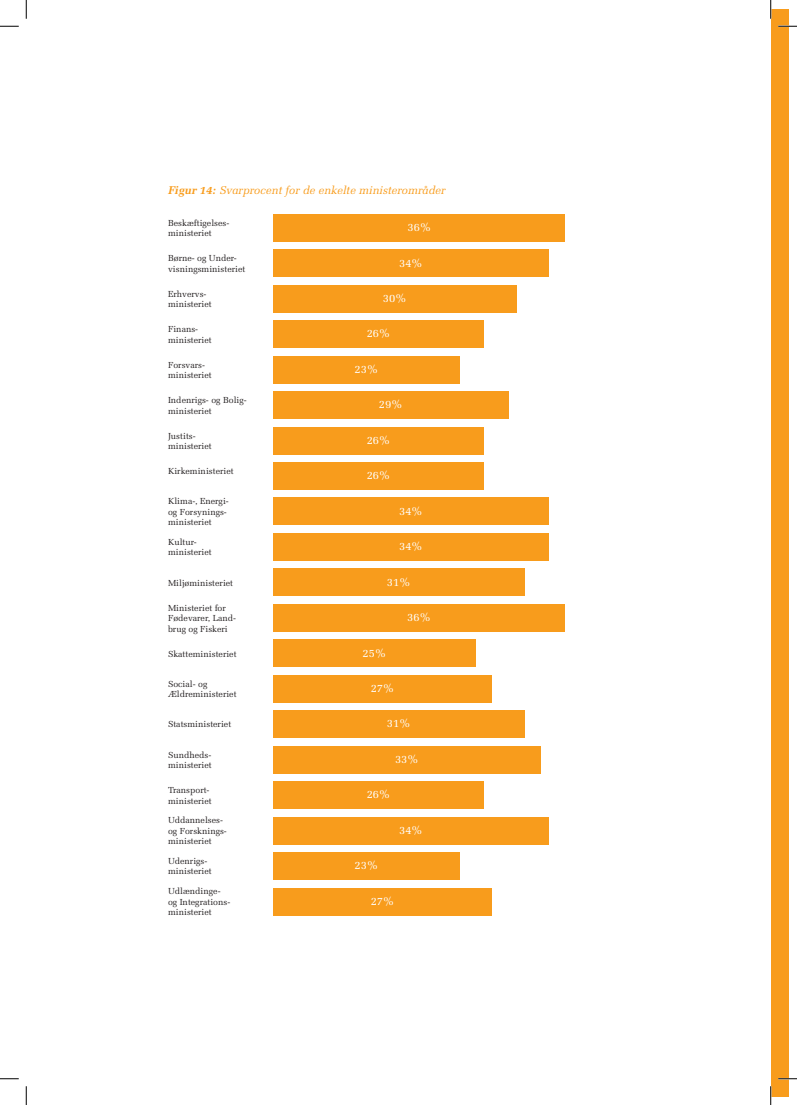
<style>
.page{position:relative;width:797px;height:1105px;background:#fff}
.page>*{position:absolute;margin:0;border:0;box-sizing:border-box;transform-origin:0 0}
.brød_9_12{font:11.25px "Melior LT Std";color:#fff}
.Brødtekst{font:italic 11.25px "Melior LT Std";color:#f89c1c}
.brød_9_12-2{font:8.75px/10.5px "Melior LT Std";color:#231f20}
.s1{font-weight:700}
</style>
<div class="page">
<div style="left:770px;top:9px;width:18px;height:1087px;background:#f89c1c"></div>
<div style="left:273px;top:214px;width:292px;height:27px;background:#f89c1c"></div>
<div style="left:273px;top:250px;width:276px;height:27px;background:#f89c1c"></div>
<div style="left:273px;top:285px;width:243px;height:27px;background:#f89c1c"></div>
<div style="left:273px;top:321px;width:211px;height:27px;background:#f89c1c"></div>
<div style="left:273px;top:356px;width:186px;height:27px;background:#f89c1c"></div>
<div style="left:273px;top:391px;width:235px;height:28px;background:#f89c1c"></div>
<div style="left:273px;top:427px;width:211px;height:27px;background:#f89c1c"></div>
<div style="left:273px;top:462px;width:211px;height:28px;background:#f89c1c"></div>
<div style="left:273px;top:498px;width:276px;height:27px;background:#f89c1c"></div>
<div style="left:273px;top:533px;width:276px;height:27px;background:#f89c1c"></div>
<div style="left:273px;top:569px;width:251px;height:27px;background:#f89c1c"></div>
<div style="left:273px;top:604px;width:292px;height:27px;background:#f89c1c"></div>
<div style="left:273px;top:640px;width:203px;height:27px;background:#f89c1c"></div>
<div style="left:273px;top:675px;width:219px;height:27px;background:#f89c1c"></div>
<div style="left:273px;top:711px;width:251px;height:27px;background:#f89c1c"></div>
<div style="left:273px;top:746px;width:268px;height:27px;background:#f89c1c"></div>
<div style="left:273px;top:781px;width:211px;height:28px;background:#f89c1c"></div>
<div style="left:273px;top:817px;width:276px;height:27px;background:#f89c1c"></div>
<div style="left:273px;top:852px;width:186px;height:28px;background:#f89c1c"></div>
<div style="left:273px;top:888px;width:219px;height:27px;background:#f89c1c"></div>
<svg style="left:0;top:25px;width:19px;height:2px"></svg>
<svg style="left:778px;top:25px;width:19px;height:2px"></svg>
<svg style="left:0;top:1078px;width:19px;height:1px"></svg>
<svg style="left:778px;top:1078px;width:19px;height:1px"></svg>
<svg style="left:25px;top:0;width:2px;height:19px"></svg>
<svg style="left:25px;top:1086px;width:2px;height:19px"></svg>
<svg style="left:770px;top:0;width:1px;height:19px"></svg>
<svg style="left:770px;top:1086px;width:1px;height:19px"></svg>
<p class="Brødtekst" style="left:168px;top:184px;width:279px"><span class="s1">Figur 14:</span> Svarprocent for de enkelte ministerområder</p>
<p class="brød_9_12-2" style="left:168px;top:218px;width:63px">Beskæftigelses-</p>
<p class="brød_9_12-2" style="left:168px;top:228px;width:45px">ministeriet</p>
<p class="brød_9_12-2" style="left:168px;top:253px;width:79px">Børne- og Under&shy;visningsministeriet</p>
<p class="brød_9_12-2" style="left:168px;top:289px;width:40px">Erhvervs-</p>
<p class="brød_9_12-2" style="left:168px;top:299px;width:45px">ministeriet</p>
<p class="brød_9_12-2" style="left:168px;top:324px;width:32px">Finans-</p>
<p class="brød_9_12-2" style="left:168px;top:335px;width:45px">ministeriet</p>
<p class="brød_9_12-2" style="left:168px;top:360px;width:38px">Forsvars-</p>
<p class="brød_9_12-2" style="left:168px;top:370px;width:45px">ministeriet</p>
<p class="brød_9_12-2" style="left:168px;top:395px;width:80px">Indenrigs- og Bolig&shy;ministeriet</p>
<p class="brød_9_12-2" style="left:168px;top:430px;width:29px">Justits-</p>
<p class="brød_9_12-2" style="left:168px;top:441px;width:45px">ministeriet</p>
<p class="brød_9_12-2" style="left:168px;top:466px;width:67px">Kirkeministeriet</p>
<p class="brød_9_12-2" style="left:168px;top:496px;width:62px">Klima-, Energi-</p>
<p class="brød_9_12-2" style="left:168px;top:507px;width:60px">og Forsynings-</p>
<p class="brød_9_12-2" style="left:168px;top:517px;width:45px">ministeriet</p>
<p class="brød_9_12-2" style="left:168px;top:537px;width:30px">Kultur-</p>
<p class="brød_9_12-2" style="left:168px;top:547px;width:45px">ministeriet</p>
<p class="brød_9_12-2" style="left:168px;top:577px;width:67px">Miljøministeriet</p>
<p class="brød_9_12-2" style="left:168px;top:602px;width:70px">Ministeriet for<br>Fødevarer, Land&shy;brug og Fiskeri</p>
<p class="brød_9_12-2" style="left:168px;top:648px;width:70px">Skatteministeriet</p>
<p class="brød_9_12-2" style="left:168px;top:678px;width:41px">Social- og</p>
<p class="brød_9_12-2" style="left:168px;top:689px;width:70px">Ældreministeriet</p>
<p class="brød_9_12-2" style="left:168px;top:719px;width:65px">Statsministeriet</p>
<p class="brød_9_12-2" style="left:168px;top:749px;width:45px">Sundheds-</p>
<p class="brød_9_12-2" style="left:168px;top:760px;width:45px">ministeriet</p>
<p class="brød_9_12-2" style="left:168px;top:785px;width:43px">Transport-</p>
<p class="brød_9_12-2" style="left:168px;top:795px;width:45px">ministeriet</p>
<p class="brød_9_12-2" style="left:168px;top:815px;width:56px">Uddannelses-</p>
<p class="brød_9_12-2" style="left:168px;top:825px;width:60px">og Forsknings-</p>
<p class="brød_9_12-2" style="left:168px;top:836px;width:45px">ministeriet</p>
<p class="brød_9_12-2" style="left:168px;top:856px;width:41px">Udenrigs-</p>
<p class="brød_9_12-2" style="left:168px;top:866px;width:45px">ministeriet</p>
<p class="brød_9_12-2" style="left:168px;top:886px;width:54px">Udlændinge-</p>
<p class="brød_9_12-2" style="left:168px;top:896px;width:64px">og Integrations-</p>
<p class="brød_9_12-2" style="left:168px;top:907px;width:45px">ministeriet</p>
<p class="brød_9_12" style="left:407px;top:221px;width:25px">36%</p>
<p class="brød_9_12" style="left:399px;top:256px;width:25px">34%</p>
<p class="brød_9_12" style="left:383px;top:292px;width:25px">30%</p>
<p class="brød_9_12" style="left:366px;top:327px;width:25px">26%</p>
<p class="brød_9_12" style="left:354px;top:363px;width:25px">23%</p>
<p class="brød_9_12" style="left:379px;top:398px;width:25px">29%</p>
<p class="brød_9_12" style="left:366px;top:433px;width:25px">26%</p>
<p class="brød_9_12" style="left:366px;top:469px;width:25px">26%</p>
<p class="brød_9_12" style="left:399px;top:504px;width:25px">34%</p>
<p class="brød_9_12" style="left:399px;top:540px;width:25px">34%</p>
<p class="brød_9_12" style="left:387px;top:575px;width:25px">31%</p>
<p class="brød_9_12" style="left:407px;top:611px;width:25px">36%</p>
<p class="brød_9_12" style="left:362px;top:646px;width:25px">25%</p>
<p class="brød_9_12" style="left:371px;top:682px;width:25px">27%</p>
<p class="brød_9_12" style="left:387px;top:717px;width:25px">31%</p>
<p class="brød_9_12" style="left:395px;top:752px;width:25px">33%</p>
<p class="brød_9_12" style="left:366px;top:788px;width:25px">26%</p>
<p class="brød_9_12" style="left:399px;top:823px;width:25px">34%</p>
<p class="brød_9_12" style="left:354px;top:859px;width:25px">23%</p>
<p class="brød_9_12" style="left:371px;top:894px;width:25px">27%</p>
</div>
